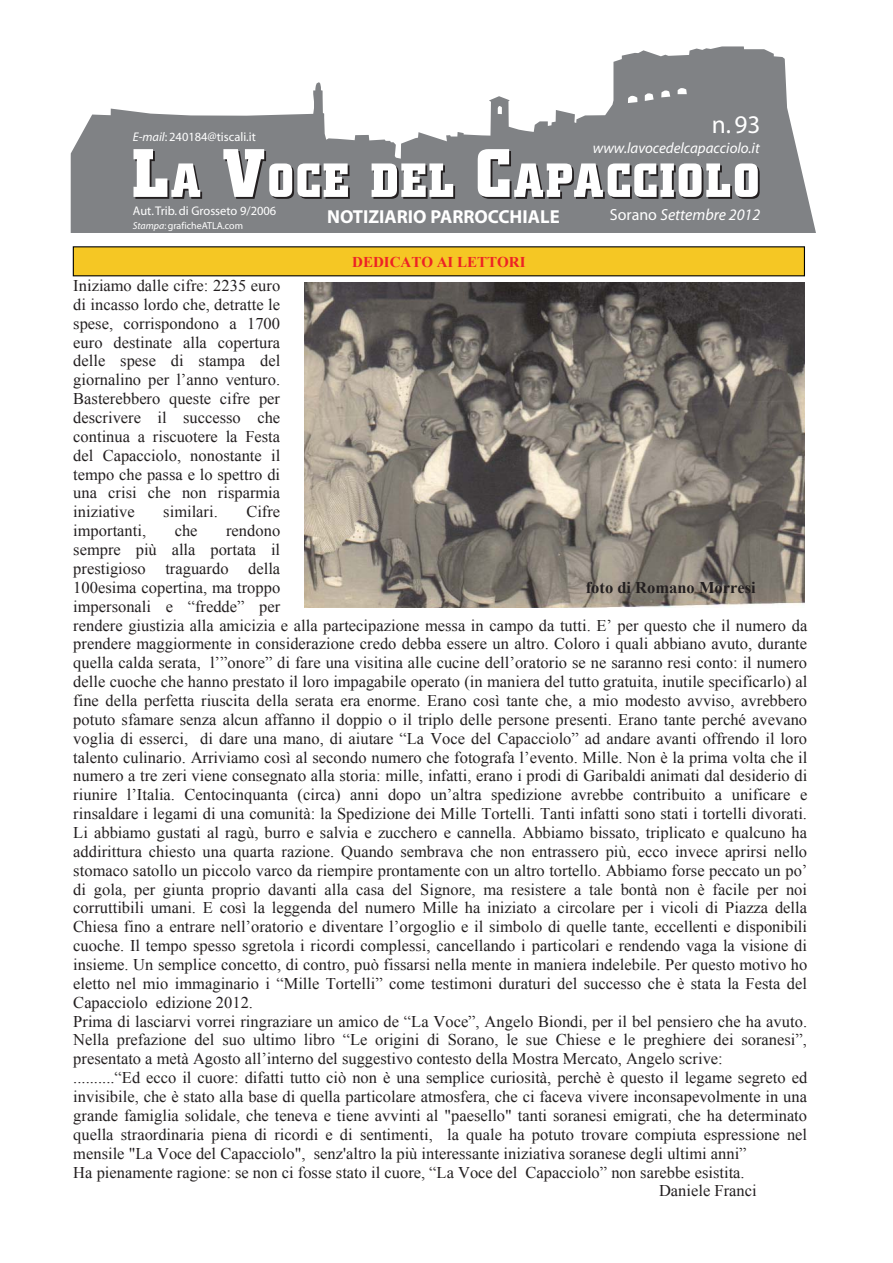
<style>
.page{position:relative;width:893px;height:1263px;background:#fff}
.page>*{position:absolute;margin:0;border:0;box-sizing:border-box;transform-origin:0 0}
.t1{font:25.5px "Myriad";color:#fff}
.t2{font:700 18.9px "Myriad";color:#fff}
.t3{font:16.35px/18.9px "Times New Roman";color:#231f20;text-align:justify}
.t4{font:700 16.35px "Times New Roman";color:#231f20}
.t5{font:italic 16.05px "Myriad";color:#fff}
.t6{font:italic 15px "Myriad";color:#fff}
.t7{font:700 15px "Times New Roman";color:#ed2224}
.t8{font:12.6px "Myriad";color:#fff}
.t9{font:10.05px "Myriad";color:#fff}
.s1{font-style:italic}
.s2{font-style:normal}
</style>
<div class="page">
<svg style="left:71px;top:46px;width:745px;height:187px;fill:#808285"></svg>
<svg style="left:133px;top:149px;width:69px;height:50px"></svg>
<svg style="left:223px;top:149px;width:127px;height:50px"></svg>
<svg style="left:372px;top:163px;width:83px;height:36px"></svg>
<svg style="left:477px;top:149px;width:283px;height:50px"></svg>
<div style="left:73px;top:247px;width:731px;height:29px;background:#f5c724"></div>
<img style="left:304px;top:283px;width:500px;height:325px">
<p class="t8" style="left:133px;top:132px;width:125px"><span class="s1">E-mail</span>: 240184@tiscali.it</p>
<p class="t8" style="left:133px;top:206px;width:145px">Aut. Trib. di Grosseto 9/2006</p>
<p class="t9" style="left:133px;top:222px;width:112px"><span class="s1">Stampa</span>: graficheATLA.com</p>
<p class="t3" style="left:73px;top:276px;width:208px">Iniziamo dalle cifre: 2235 euro di incasso lordo che, detratte le spese, corrispondono a 1700 euro destinate alla copertura delle spese di stampa del giornalino per l’anno venturo.<br>Basterebbero queste cifre per descrivere il successo che continua a riscuotere la Festa del Capacciolo, nonostante il tempo che passa e lo spettro di una crisi che non risparmia iniziative</p>
<p class="t3" style="left:163px;top:502px;width:56px">similari.</p>
<p class="t3" style="left:246px;top:502px;width:35px">Cifre</p>
<p class="t2" style="left:327px;top:209px;width:234px">NOTIZIARIO PARROCCHIALE</p>
<p class="t7" style="left:352px;top:253px;width:175px">DEDICATO AI LETTORI</p>
<h1 class="t1" style="left:712px;top:115px;width:50px">n. 93</h1>
<p class="t6" style="left:593px;top:142px;width:168px">www.lavocedelcapacciolo.it</p>
<p class="t5" style="left:610px;top:209px;width:152px"><span class="s2">Sorano</span> Settembre 2012</p>
<p class="t3" style="left:73px;top:521px;width:74px">importanti,</p>
<p class="t3" style="left:175px;top:521px;width:24px">che</p>
<p class="t3" style="left:226px;top:521px;width:56px">rendono</p>
<p class="t3" style="left:73px;top:540px;width:208px">sempre più alla portata il</p>
<p class="t3" style="left:73px;top:559px;width:208px">prestigioso traguardo della</p>
<p class="t3" style="left:73px;top:578px;width:208px">100esima copertina, ma troppo</p>
<p class="t3" style="left:73px;top:597px;width:208px">impersonali e “fredde” per</p>
<p class="t3" style="left:73px;top:616px;width:735px">rendere giustizia alla amicizia e alla partecipazione messa in campo da tutti. E’ per questo che il numero da</p>
<p class="t3" style="left:73px;top:634px;width:735px">prendere maggiormente in considerazione credo debba essere un altro. Coloro i quali abbiano avuto, durante</p>
<p class="t3" style="left:73px;top:653px;width:735px">quella calda serata, l’”onore” di fare una visitina alle cucine dell’oratorio se ne saranno resi conto: il numero</p>
<p class="t3" style="left:73px;top:672px;width:735px">delle cuoche che hanno prestato il loro impagabile operato (in maniera del tutto gratuita, inutile specificarlo) al</p>
<p class="t3" style="left:73px;top:691px;width:735px">fine della perfetta riuscita della serata era enorme. Erano così tante che, a mio modesto avviso, avrebbero</p>
<p class="t3" style="left:73px;top:710px;width:735px">potuto sfamare senza alcun affanno il doppio o il triplo delle persone presenti. Erano tante perché avevano</p>
<p class="t3" style="left:73px;top:729px;width:735px">voglia di esserci, di dare una mano, di aiutare “La Voce del Capacciolo” ad andare avanti offrendo il loro</p>
<p class="t3" style="left:73px;top:748px;width:735px">talento culinario. Arriviamo così al secondo numero che fotografa l’evento. Mille. Non è la prima volta che il</p>
<p class="t3" style="left:73px;top:766px;width:735px">numero a tre zeri viene consegnato alla storia: mille, infatti, erano i prodi di Garibaldi animati dal desiderio di</p>
<p class="t3" style="left:73px;top:785px;width:735px">riunire l’Italia. Centocinquanta (circa) anni dopo un’altra spedizione avrebbe contribuito a unificare e</p>
<p class="t3" style="left:73px;top:804px;width:735px">rinsaldare i legami di una comunità: la Spedizione dei Mille Tortelli. Tanti infatti sono stati i tortelli divorati.</p>
<p class="t3" style="left:73px;top:823px;width:735px">Li abbiamo gustati al ragù, burro e salvia e zucchero e cannella. Abbiamo bissato, triplicato e qualcuno ha</p>
<p class="t3" style="left:73px;top:842px;width:735px">addirittura chiesto una quarta razione. Quando sembrava che non entrassero più, ecco invece aprirsi nello</p>
<p class="t3" style="left:73px;top:861px;width:735px">stomaco satollo un piccolo varco da riempire prontamente con un altro tortello. Abbiamo forse peccato un po’</p>
<p class="t3" style="left:73px;top:880px;width:735px">di gola, per giunta proprio davanti alla casa del Signore, ma resistere a tale bontà non è facile per noi</p>
<p class="t3" style="left:73px;top:899px;width:735px">corruttibili umani. E così la leggenda del numero Mille ha iniziato a circolare per i vicoli di Piazza della</p>
<p class="t3" style="left:73px;top:917px;width:735px">Chiesa fino a entrare nell’oratorio e diventare l’orgoglio e il simbolo di quelle tante, eccellenti e disponibili</p>
<p class="t3" style="left:73px;top:936px;width:735px">cuoche. Il tempo spesso sgretola i ricordi complessi, cancellando i particolari e rendendo vaga la visione di</p>
<p class="t3" style="left:73px;top:955px;width:735px">insieme. Un semplice concetto, di contro, può fissarsi nella mente in maniera indelebile. Per questo motivo ho</p>
<p class="t3" style="left:73px;top:974px;width:735px">eletto nel mio immaginario i “Mille Tortelli” come testimoni duraturi del successo che è stata la Festa del</p>
<p class="t3" style="left:73px;top:993px;width:181px">Capacciolo edizione 2012.</p>
<p class="t3" style="left:73px;top:1012px;width:735px">Prima di lasciarvi vorrei ringraziare un amico de “La Voce”, Angelo Biondi, per il bel pensiero che ha avuto.</p>
<p class="t3" style="left:73px;top:1031px;width:735px">Nella prefazione del suo ultimo libro “Le origini di Sorano, le sue Chiese e le preghiere dei soranesi”,</p>
<p class="t3" style="left:73px;top:1049px;width:651px">presentato a metà Agosto all’interno del suggestivo contesto della Mostra Mercato, Angelo scrive:</p>
<p class="t3" style="left:73px;top:1068px;width:735px">..........“Ed ecco il cuore: difatti tutto ciò non è una semplice curiosità, perchè è questo il legame segreto ed</p>
<p class="t3" style="left:73px;top:1087px;width:735px">invisibile, che è stato alla base di quella particolare atmosfera, che ci faceva vivere inconsapevolmente in una</p>
<p class="t3" style="left:73px;top:1106px;width:735px">grande famiglia solidale, che teneva e tiene avvinti al "paesello" tanti soranesi emigrati, che ha determinato</p>
<p class="t3" style="left:73px;top:1125px;width:735px">quella straordinaria piena di ricordi e di sentimenti, la quale ha potuto trovare compiuta espressione nel</p>
<p class="t3" style="left:73px;top:1144px;width:675px">mensile "La Voce del Capacciolo", senz'altro la più interessante iniziativa soranese degli ultimi anni”</p>
<p class="t3" style="left:73px;top:1163px;width:673px">Ha pienamente ragione: se non ci fosse stato il cuore, “La Voce del Capacciolo” non sarebbe esistita.</p>
<p class="t3" style="left:659px;top:1181px;width:99px">Daniele Franci</p>
<p class="t4" style="left:586px;top:579px;width:171px">foto di Romano Morresi</p>
</div>
